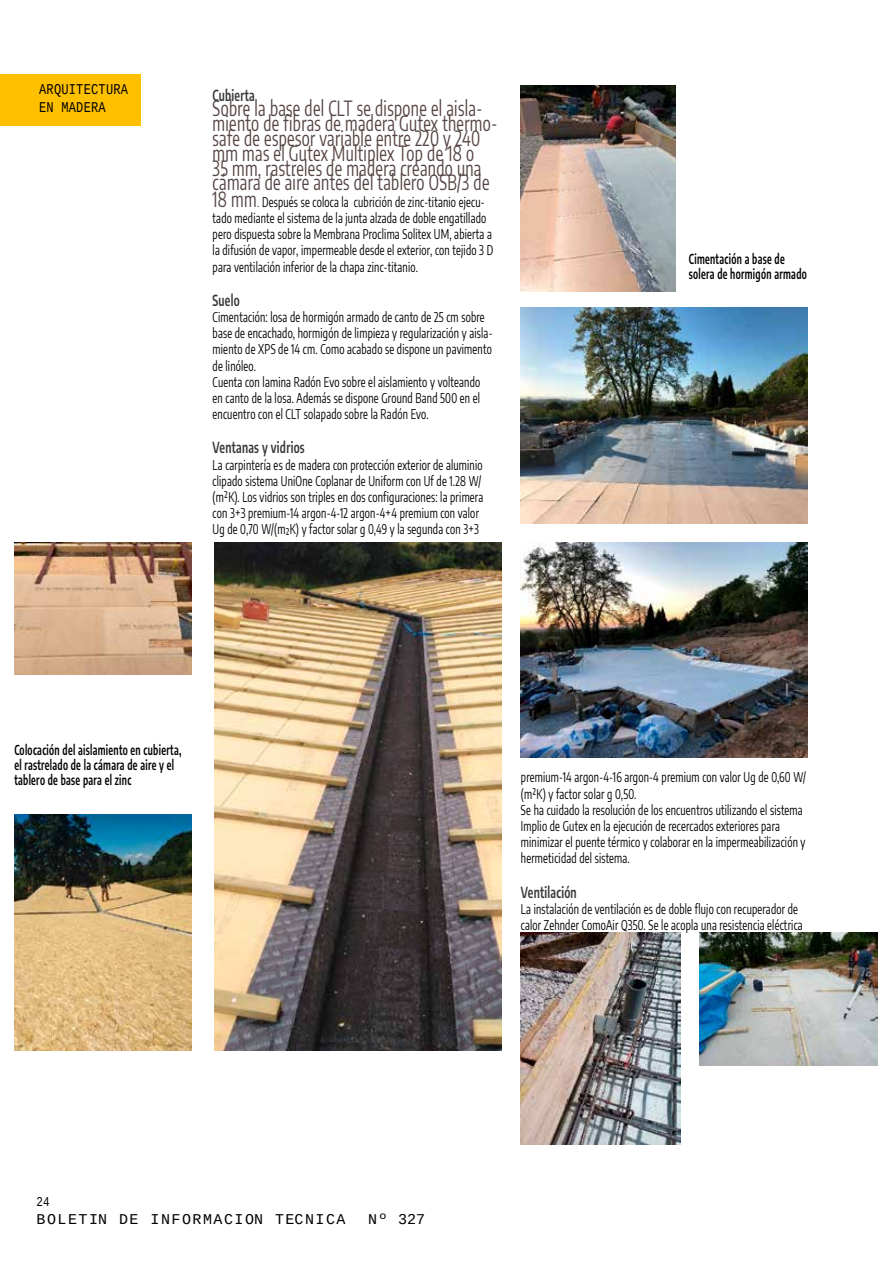
<style>
.page{position:relative;width:893px;height:1263px;background:#fff}
.page>*{position:absolute;margin:0;border:0;box-sizing:border-box;transform-origin:0 0}
.t1{font:21px/15px "Encode Sans Condensed";letter-spacing:.02em;color:#574545;scale:.8 1}
.t2{font:600 15px "Encode Sans Condensed";letter-spacing:.02em;color:#383937;scale:.8 1}
.t3{font:15px "Cousine";letter-spacing:.1em;color:#000}
.t4{font:15px/18px "Cousine";letter-spacing:.02em;color:#000;scale:.8 1}
.t5{font:15px "Cousine";letter-spacing:.02em;color:#000}
.t6{font:13.5px/16.2px "Encode Sans Condensed";letter-spacing:.02em;color:#000;scale:.8 1}
.t7{font:600 13.5px/15px "Encode Sans Condensed";letter-spacing:.03em;color:#000;scale:.75 1}
.t8{font:13.5px "Cousine";color:#000;scale:.8 1}
.s1{font-size:21px;color:#574545}
.s2{color:#574545}
</style>
<div class="page">
<img style="left:521px;top:85px;width:155px;height:207px">
<img style="left:521px;top:308px;width:287px;height:215px">
<img style="left:521px;top:542px;width:287px;height:215px">
<img style="left:521px;top:932px;width:159px;height:213px">
<img style="left:700px;top:932px;width:178px;height:133px">
<img style="left:14px;top:542px;width:177px;height:133px">
<img style="left:214px;top:542px;width:287px;height:508px">
<img style="left:14px;top:814px;width:177px;height:236px">
<div style="left:0;top:74px;width:140px;height:51px;background:#ffc000"></div>
<p class="t4" style="left:39px;top:80px;width:113px">ARQUITECTURA<br>EN MADERA</p>
<p class="t2" style="left:213px;top:84px;width:54px">Cubierta</p>
<h1 class="t1" style="left:213px;top:99px;width:357px">Sobre la base del CLT se dispone el aisla&shy;miento de fibras de madera Gutex thermo&shy;safe de espesor variable entre 220 y 240 mm mas el Gutex Multiplex Top de 18 o<br>35 mm, rastreles de madera creando una cámara de aire antes del tablero OSB/3 de</h1>
<p class="t6" style="left:213px;top:193px;width:352px"><span class="s1">18 mm</span><span class="s2">.</span> Después se coloca la cubrición de zinc-titanio ejecu&shy;tado mediante el sistema de la junta alzada de doble engatillado pero dispuesta sobre la Membrana Proclima Solitex UM, abierta a la difusión de vapor, impermeable desde el exterior, con tejido 3 D para ventilación inferior de la chapa zinc-titanio.</p>
<p class="t2" style="left:213px;top:289px;width:35px">Suelo</p>
<p class="t6" style="left:213px;top:308px;width:351px">Cimentación: losa de hormigón armado de canto de 25 cm sobre base de encachado, hormigón de limpieza y regularización y aisla&shy;miento de XPS de 14 cm. Como acabado se dispone un pavimento de linóleo.<br>Cuenta con lamina Radón Evo sobre el aislamiento y volteando en canto de la losa. Además se dispone Ground Band 500 en el encuentro con el CLT solapado sobre la Radón Evo.</p>
<p class="t2" style="left:213px;top:437px;width:117px">Ventanas y vidrios</p>
<p class="t6" style="left:213px;top:456px;width:340px">La carpintería es de madera con protección exterior de aluminio clipado sistema UniOne Coplanar de Uniform con Uf de 1.28 W/ (m2K). Los vidrios son triples en dos configuraciones: la primera con 3+3 premium-14 argon-4-12 argon-4+4 premium con valor Ug de 0,70 W/(m²K) y factor solar g 0,49 y la segunda con 3+3</p>
<p class="t7" style="left:689px;top:251px;width:159px">Cimentación a base de solera de hormigón armado</p>
<p class="t7" style="left:14px;top:741px;width:224px">Colocación del aislamiento en cubierta, el rastrelado de la cámara de aire y el tablero de base para el zinc</p>
<p class="t6" style="left:521px;top:769px;width:358px">premium-14 argon-4-16 argon-4 premium con valor Ug de 0,60 W/ (m2K) y factor solar g 0,50.<br>Se ha cuidado la resolución de los encuentros utilizando el sistema Implio de Gutex en la ejecución de recercados exteriores para minimizar el puente térmico y colaborar en la impermeabilización y hermeticidad del sistema.</p>
<p class="t2" style="left:521px;top:881px;width:71px">Ventilación</p>
<p class="t6" style="left:521px;top:900px;width:354px">La instalación de ventilación es de doble flujo con recuperador de calor Zehnder ComoAir Q350. Se le acopla una resistencia eléctrica</p>
<p class="t8" style="left:37px;top:1193px;width:18px">24</p>
<p class="t3" style="left:37px;top:1209px;width:311px">BOLETIN DE INFORMACION TECNICA</p>
<p class="t5" style="left:368px;top:1209px;width:59px">Nº 327</p>
</div>
